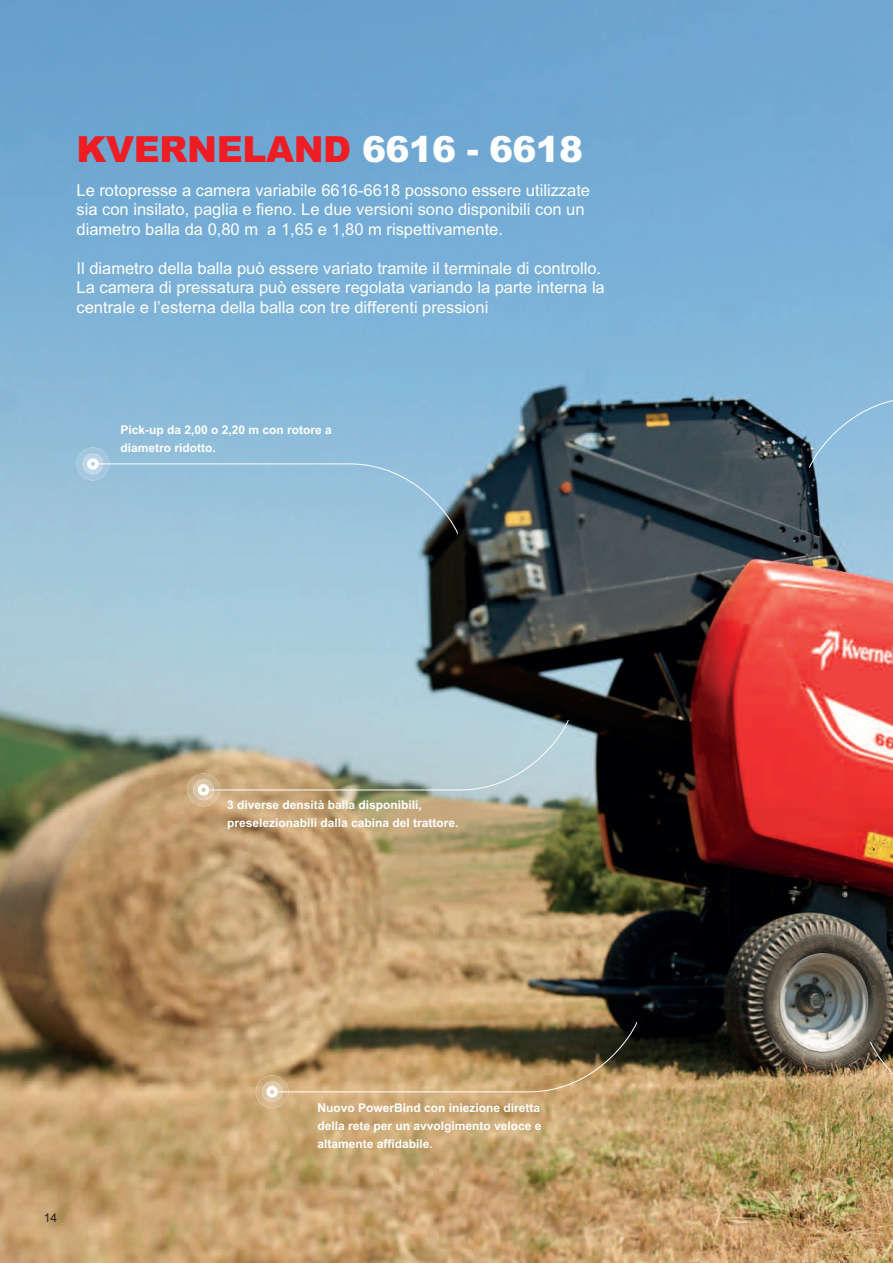
<style>
.page{position:relative;width:893px;height:1263px;background:#fff}
.page>*{position:absolute;margin:0;border:0;box-sizing:border-box;transform-origin:0 0}
.t1{font:900 36px "Arial";letter-spacing:-.01em;color:#ee1d23}
.t2{font:16.5px/19.5px "Arial";color:#fff}
.t3{font:700 12px/18px "Arial";color:#fff}
.t4{font:12px "Arial";color:#231f20}
.s1{color:#fff}
</style>
<div class="page">
<img style="left:0;top:0;width:893px;height:1263px">
<img style="left:77px;top:448px;width:32px;height:32px">
<img style="left:83px;top:454px;width:20px;height:20px;border-radius:10px">
<div style="left:87px;top:458px;width:12px;height:12px;border:4px solid #fff;border-radius:50%"></div>
<div style="left:96px;top:463px;width:363px;height:72px;background:#98c2db"></div>
<img style="left:256px;top:1075px;width:33px;height:33px">
<img style="left:262px;top:1081px;width:20px;height:21px;border-radius:10px">
<div style="left:266px;top:1086px;width:12px;height:11px;border:4px solid #fff;border-radius:50%"></div>
<svg style="left:275px;top:1021px;width:363px;height:72px"></svg>
<img style="left:187px;top:773px;width:33px;height:33px">
<img style="left:193px;top:779px;width:21px;height:21px;border-radius:10px">
<div style="left:198px;top:784px;width:11px;height:12px;border:4px solid #fff;border-radius:50%"></div>
<svg style="left:206px;top:719px;width:363px;height:72px"></svg>
<div style="left:808px;top:397px;width:85px;height:72px;background:#8ebcdc"></div>
<svg style="left:869px;top:1041px;width:24px;height:71px"></svg>
<h1 class="t1" style="left:77px;top:126px;width:508px">KVERNELAND <span class="s1">6616 - 6618</span></h1>
<p class="t2" style="left:77px;top:180px;width:515px">Le rotopresse a camera variabile 6616-6618 possono essere utilizzate sia con insilato, paglia e fieno. Le due versioni sono disponibili con un diametro balla da 0,80 m a 1,65 e 1,80 m rispettivamente.</p>
<p class="t2" style="left:77px;top:258px;width:530px">Il diametro della balla può essere variato tramite il terminale di controllo.<br>La camera di pressatura può essere regolata variando la parte interna la centrale e l’esterna della balla con tre differenti pressioni</p>
<p class="t3" style="left:120px;top:421px;width:213px">Pick-up da 2,00 o 2,20 m con rotore a diametro ridotto.</p>
<p class="t4" style="left:44px;top:1211px;width:15px">14</p>
<p class="t3" style="left:227px;top:796px;width:233px">3 diverse densità balla disponibili, preselezionabili dalla cabina del trattore.</p>
<p class="t3" style="left:317px;top:1098px;width:226px;text-align:justify">Nuovo PowerBind con iniezione diretta della rete per un avvolgimento veloce e altamente affidabile.</p>
</div>
